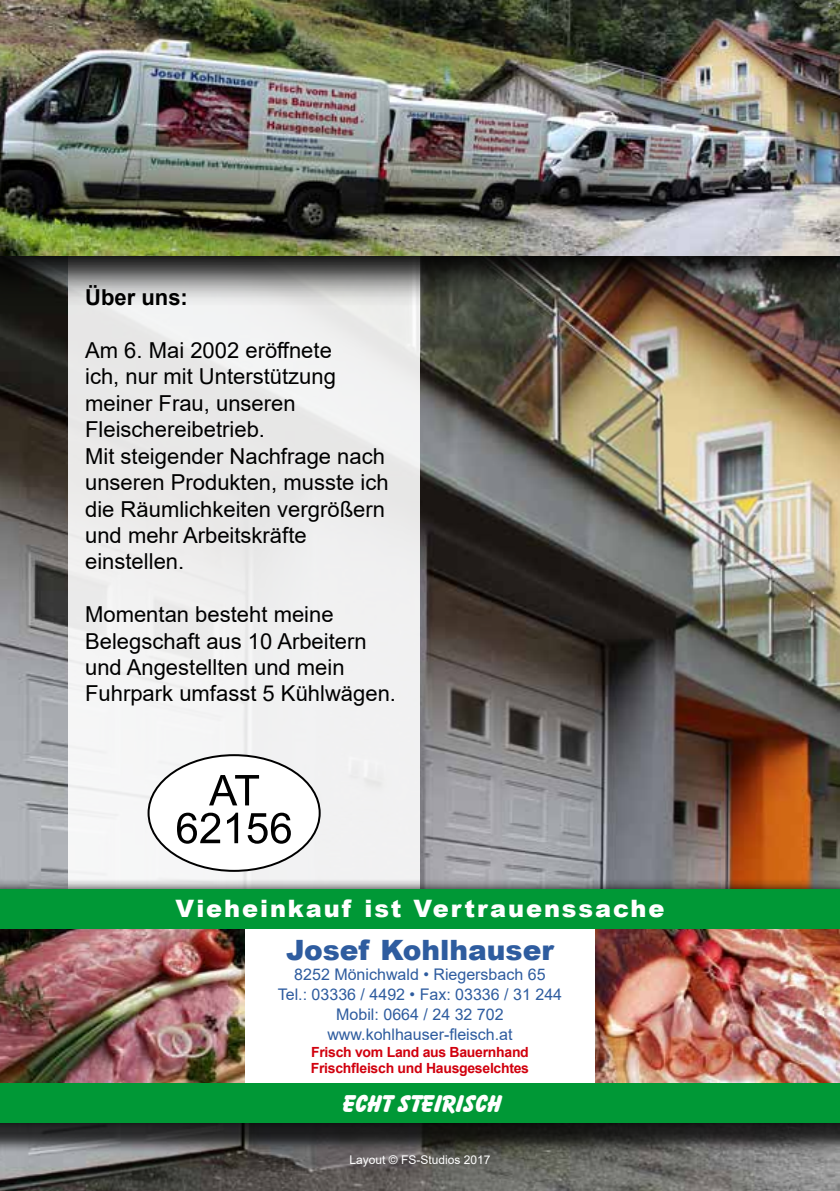
<style>
.page{position:relative;width:840px;height:1191px;background:#fff}
.page>*{position:absolute;margin:0;border:0;box-sizing:border-box;transform-origin:0 0}
.t1{font:900 28px "Arial";color:#2e5c9f}
.t2{font:900 24px "Arial";letter-spacing:.08em;color:#fff}
.t3{font:24px "Baltik DB Bold";color:#fff}
.t4{font:22px/26.4px "Arial";color:#000}
.t5{font:700 22px "Arial";color:#000}
.t6{font:16px/20px "Arial";color:#2e5c9f;text-align:center}
.t7{font:700 14px/16.8px "Arial";letter-spacing:-.02em;color:#d1010e}
.t8{font:12px "Arial";color:#fff}
</style>
<div class="page">
<img style="left:0;top:307px;width:839px;height:884px">
<div style="left:68px;top:255px;width:352px;height:634px;background:#f0f0f1"></div>
<svg style="left:0;top:255px;width:839px;height:52px"></svg>
<img style="left:0;top:0;width:839px;height:255px">
<div style="left:0;top:897px;width:839px;height:256px;background:#000;opacity:.75"></div>
<div style="left:0;top:878px;width:839px;height:255px;background:#000;opacity:.75"></div>
<div style="left:68px;top:929px;width:703px;height:154px;background:#fff"></div>
<img style="left:595px;top:928px;width:244px;height:155px">
<img style="left:0;top:928px;width:244px;height:155px">
<div style="left:0;top:889px;width:839px;height:39px;background:#009836"></div>
<div style="left:0;top:1083px;width:839px;height:40px;background:#009836"></div>
<div style="left:148px;top:755px;width:171px;height:116px;background:#fff;border-radius:50%"></div>
<svg style="left:177px;top:812px;width:114px;height:31px"></svg>
<svg style="left:209px;top:775px;width:50px;height:30px"></svg>
<p class="t5" style="left:85px;top:282px;width:104px">Über uns:</p>
<p class="t4" style="left:85px;top:337px;width:305px">Am 6. Mai 2002 eröffnete<br>ich, nur mit Unterstützung meiner Frau, unseren<br>Fleischereibetrieb.<br>Mit steigender Nachfrage nach unseren Produkten, musste ich die Räumlichkeiten vergrößern und mehr Arbeitskräfte einstellen.</p>
<p class="t4" style="left:85px;top:601px;width:312px">Momentan besteht meine<br>Belegschaft aus 10 Arbeitern und Angestellten und mein<br>Fuhrpark umfasst 5 Kühlwägen.</p>
<p class="t2" style="left:175px;top:891px;width:490px">Vieheinkauf ist Vertrauenssache</p>
<p class="t1" style="left:286px;top:929px;width:269px">Josef Kohlhauser</p>
<p class="t6" style="left:278px;top:964px;width:286px">8252 Mönichwald • Riegersbach 65<br>Tel.: 03336 / 4492 • Fax: 03336 / 31 244<br>Mobil: 0664 / 24 32 702 www.kohlhauser-fleisch.at</p>
<p class="t7" style="left:311px;top:1043px;width:220px">Frisch vom Land aus Bauernhand<br>Frischfleisch und Hausgeselchtes</p>
<p class="t3" style="left:340px;top:1088px;width:160px">ECHT STEIRISCH</p>
<p class="t8" style="left:349px;top:1151px;width:142px">Layout © FS-Studios 2017</p>
</div>
